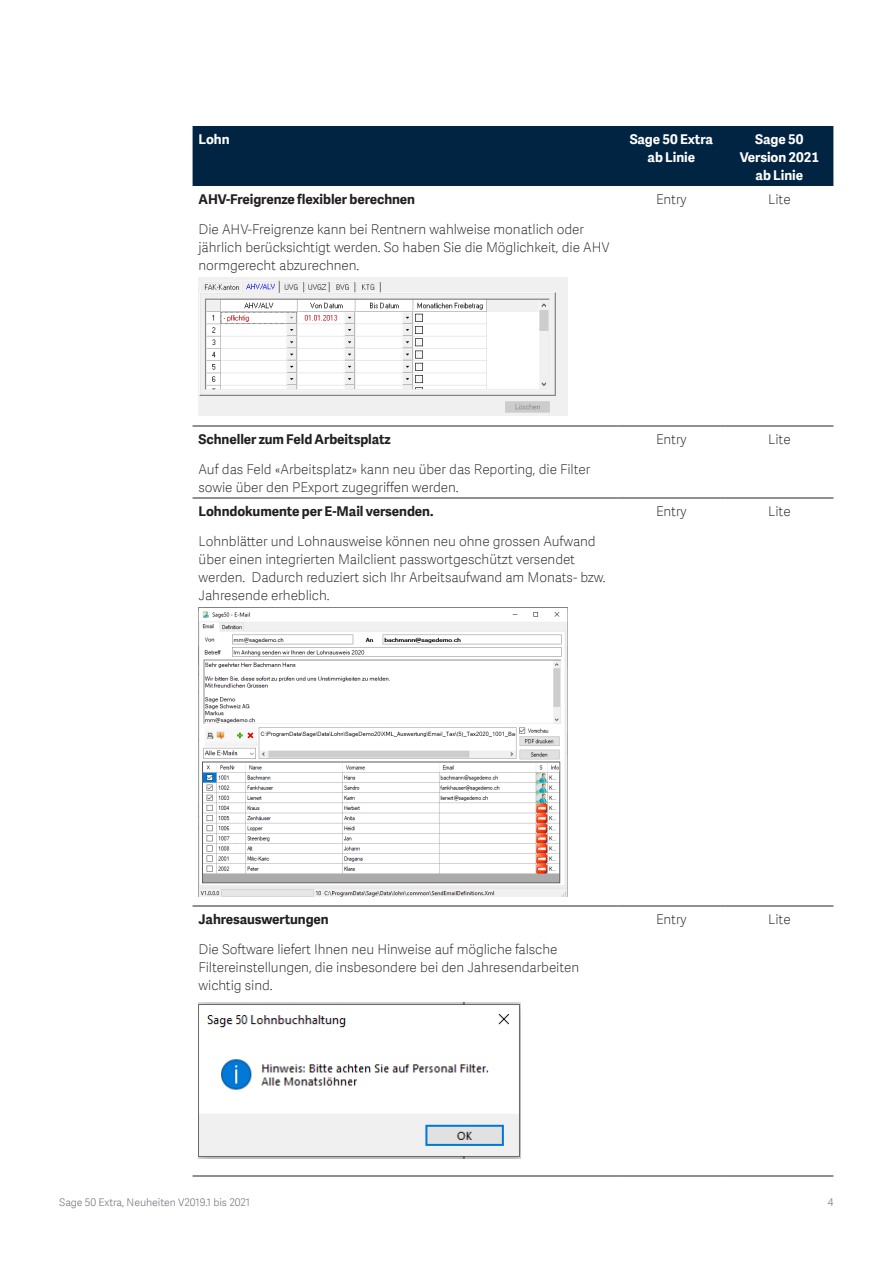
<style>
.page{position:relative;width:893px;height:1263px;background:#fff}
.page>*{position:absolute;margin:0;border:0;box-sizing:border-box;transform-origin:0 0}
.TABLE-_Body_Copy{font:13.5px/18px "Adelle Sans SAGE Th";letter-spacing:-.005em;color:#231f20}
.TABLE-_Body_Copy-2{font:700 13.5px "Adelle Sans SAGE";letter-spacing:-.005em;color:#231f20}
.TABLE-_DB_Body_Bold{font:700 13.5px/18px "Adelle Sans SAGE";letter-spacing:-.005em;color:#fff;text-align:center}
.Running_Footer_Text{font:10.5px "Adelle Sans SAGE Lt";letter-spacing:-.005em;color:#787d83}
</style>
<div class="page">
<div style="left:192px;top:126px;width:641px;height:60px;background:#002442"></div>
<hr style="left:192px;top:426px;width:425px;height:1px;background:#231f20">
<hr style="left:192px;top:498px;width:425px;height:1px;background:#231f20">
<hr style="left:192px;top:906px;width:425px;height:1px;background:#231f20">
<hr style="left:192px;top:1176px;width:425px;height:1px;background:#231f20">
<hr style="left:617px;top:426px;width:108px;height:1px;background:#231f20">
<hr style="left:725px;top:426px;width:108px;height:1px;background:#231f20">
<hr style="left:617px;top:498px;width:108px;height:1px;background:#231f20">
<hr style="left:725px;top:498px;width:108px;height:1px;background:#231f20">
<hr style="left:617px;top:906px;width:108px;height:1px;background:#231f20">
<hr style="left:725px;top:906px;width:108px;height:1px;background:#231f20">
<hr style="left:617px;top:1176px;width:108px;height:1px;background:#231f20">
<hr style="left:725px;top:1176px;width:108px;height:1px;background:#231f20">
<img style="left:198px;top:278px;width:369px;height:138px">
<img style="left:198px;top:608px;width:369px;height:289px">
<img style="left:198px;top:1002px;width:322px;height:156px">
<p class="TABLE-_DB_Body_Bold" style="left:198px;top:130px;width:32px">Lohn</p>
<p class="TABLE-_DB_Body_Bold" style="left:629px;top:130px;width:85px">Sage 50 Extra ab Linie</p>
<p class="TABLE-_DB_Body_Bold" style="left:739px;top:130px;width:81px">Sage 50<br>Version 2021 ab Linie</p>
<p class="TABLE-_Body_Copy-2" style="left:198px;top:189px;width:218px">AHV-Freigrenze flexibler berechnen</p>
<p class="TABLE-_Body_Copy" style="left:198px;top:220px;width:412px">Die AHV-Freigrenze kann bei Rentnern wahlweise monatlich oder jährlich berücksichtigt werden. So haben Sie die Möglichkeit, die AHV normgerecht abzurechnen.</p>
<p class="TABLE-_Body_Copy" style="left:656px;top:190px;width:32px">Entry</p>
<p class="TABLE-_Body_Copy" style="left:768px;top:190px;width:24px">Lite</p>
<p class="TABLE-_Body_Copy-2" style="left:198px;top:429px;width:194px">Schneller zum Feld Arbeitsplatz</p>
<p class="TABLE-_Body_Copy" style="left:198px;top:460px;width:393px">Auf das Feld «Arbeitsplatz» kann neu über das Reporting, die Filter sowie über den PExport zugegriffen werden.</p>
<p class="TABLE-_Body_Copy-2" style="left:198px;top:501px;width:236px">Lohndokumente per E-Mail versenden.</p>
<p class="TABLE-_Body_Copy" style="left:198px;top:532px;width:408px">Lohnblätter und Lohnausweise können neu ohne grossen Aufwand über einen integrierten Mailclient passwortgeschützt versendet werden. Dadurch reduziert sich Ihr Arbeitsaufwand am Monats- bzw.<br>Jahresende erheblich.</p>
<p class="TABLE-_Body_Copy" style="left:656px;top:430px;width:32px">Entry</p>
<p class="TABLE-_Body_Copy" style="left:768px;top:430px;width:24px">Lite</p>
<p class="TABLE-_Body_Copy" style="left:656px;top:502px;width:32px">Entry</p>
<p class="TABLE-_Body_Copy" style="left:768px;top:502px;width:24px">Lite</p>
<p class="TABLE-_Body_Copy-2" style="left:198px;top:909px;width:132px">Jahresauswertungen</p>
<p class="TABLE-_Body_Copy" style="left:198px;top:940px;width:382px">Die Software liefert Ihnen neu Hinweise auf mögliche falsche<br>Filtereinstellungen, die insbesondere bei den Jahresendarbeiten wichtig sind.</p>
<p class="TABLE-_Body_Copy" style="left:656px;top:910px;width:32px">Entry</p>
<p class="TABLE-_Body_Copy" style="left:768px;top:910px;width:24px">Lite</p>
<p class="Running_Footer_Text" style="left:59px;top:1195px;width:192px">Sage 50 Extra, Neuheiten V2019.1 bis 2021</p>
<p class="Running_Footer_Text" style="left:827px;top:1195px;width:7px">4</p>
</div>
